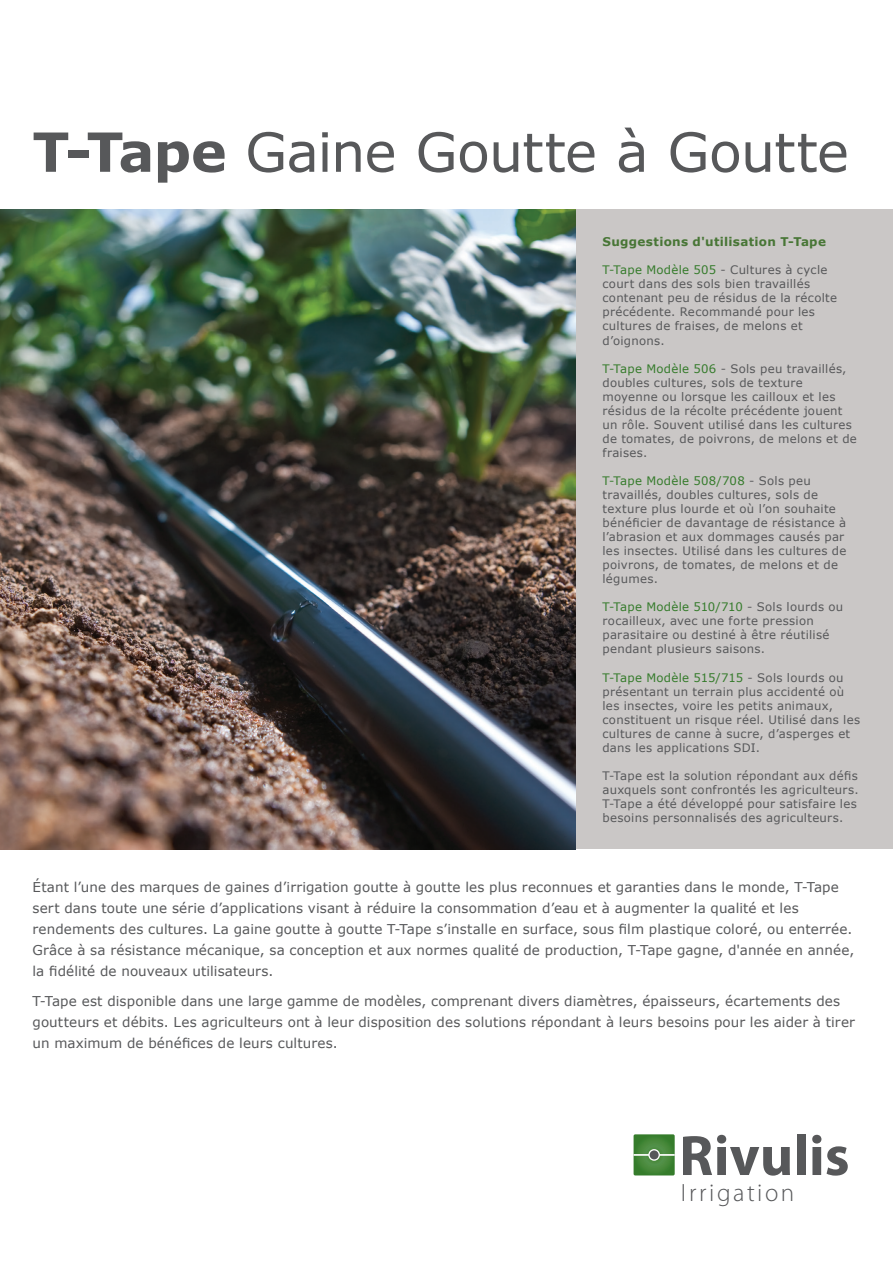
<style>
.page{position:relative;width:893px;height:1263px;background:#fff}
.page>*{position:absolute;margin:0;border:0;box-sizing:border-box;transform-origin:0 0}
.t1{font:700 57.3px "Myriad Pro";color:#57585a}
.t2{font:54px "Verdana";letter-spacing:-.015em;color:#57585a}
.t3{font:300 25.05px "Myriad Pro";letter-spacing:.1em;color:#57585a}
.t4{font:13.5px/21px "Verdana";letter-spacing:.005em;color:#57585a}
.t5{font:700 12px "Verdana";letter-spacing:.025em;color:#487636}
.t6{font:11.7px/14.1px "Verdana";letter-spacing:.025em;color:#57585a}
.s1{font-weight:700}
.s2{color:#357b2b}
</style>
<div class="page">
<svg style="left:634px;top:1134px;width:41px;height:41px;background:#45873a"></svg>
<hr style="left:634px;top:1154px;width:41px;height:2px;background:#fff">
<svg style="left:649px;top:1150px;width:10px;height:10px"></svg>
<div style="left:648px;top:1149px;width:12px;height:12px;border:1px solid #fff;border-radius:50%"></div>
<div style="left:575px;top:210px;width:318px;height:639px;background:#cac7c6"></div>
<img style="left:0;top:210px;width:575px;height:639px">
<h2 class="t2" style="left:33px;top:115px;width:818px"><span class="s1">T-Tape</span> Gaine Goutte à Goutte</h2>
<p class="t5" style="left:602px;top:233px;width:225px">Suggestions d'utilisation T-Tape</p>
<p class="t6" style="left:602px;top:263px;width:236px"><span class="s2">T-Tape Modèle 505</span> - Cultures à cycle court dans des sols bien travaillés contenant peu de résidus de la récolte précédente. Recommandé pour les cultures de fraises, de melons et d’oignons.</p>
<p class="t6" style="left:602px;top:361px;width:256px"><span class="s2">T-Tape Modèle 506</span> - Sols peu travaillés, doubles cultures, sols de texture moyenne ou lorsque les cailloux et les résidus de la récolte précédente jouent un rôle. Souvent utilisé dans les cultures de tomates, de poivrons, de melons et de fraises.</p>
<p class="t6" style="left:602px;top:473px;width:246px"><span class="s2">T-Tape Modèle 508/708</span> - Sols peu travaillés, doubles cultures, sols de texture plus lourde et où l’on souhaite bénéficier de davantage de résistance à l’abrasion et aux dommages causés par les insectes. Utilisé dans les cultures de poivrons, de tomates, de melons et de légumes.</p>
<p class="t6" style="left:602px;top:600px;width:242px"><span class="s2">T-Tape Modèle 510/710</span> - Sols lourds ou rocailleux, avec une forte pression parasitaire ou destiné à être réutilisé pendant plusieurs saisons.</p>
<p class="t6" style="left:602px;top:670px;width:259px"><span class="s2">T-Tape Modèle 515/715</span> - Sols lourds ou présentant un terrain plus accidenté où les insectes, voire les petits animaux, constituent un risque réel. Utilisé dans les cultures de canne à sucre, d’asperges et dans les applications SDI.</p>
<p class="t6" style="left:602px;top:768px;width:258px">T-Tape est la solution répondant aux défis auxquels sont confrontés les agriculteurs.<br>T-Tape a été développé pour satisfaire les besoins personnalisés des agriculteurs.</p>
<p class="t4" style="left:33px;top:876px;width:823px">Étant l’une des marques de gaines d’irrigation goutte à goutte les plus reconnues et garanties dans le monde, T-Tape sert dans toute une série d’applications visant à réduire la consommation d’eau et à augmenter la qualité et les rendements des cultures. La gaine goutte à goutte T-Tape s’installe en surface, sous film plastique coloré, ou enterrée.<br>Grâce à sa résistance mécanique, sa conception et aux normes qualité de production, T-Tape gagne, d'année en année, la fidélité de nouveaux utilisateurs.</p>
<p class="t4" style="left:33px;top:990px;width:824px">T-Tape est disponible dans une large gamme de modèles, comprenant divers diamètres, épaisseurs, écartements des goutteurs et débits. Les agriculteurs ont à leur disposition des solutions répondant à leurs besoins pour les aider à tirer un maximum de bénéfices de leurs cultures.</p>
<h1 class="t1" style="left:679px;top:1118px;width:172px">Rivulis</h1>
<h3 class="t3" style="left:681px;top:1178px;width:115px">Irrigation</h3>
</div>
